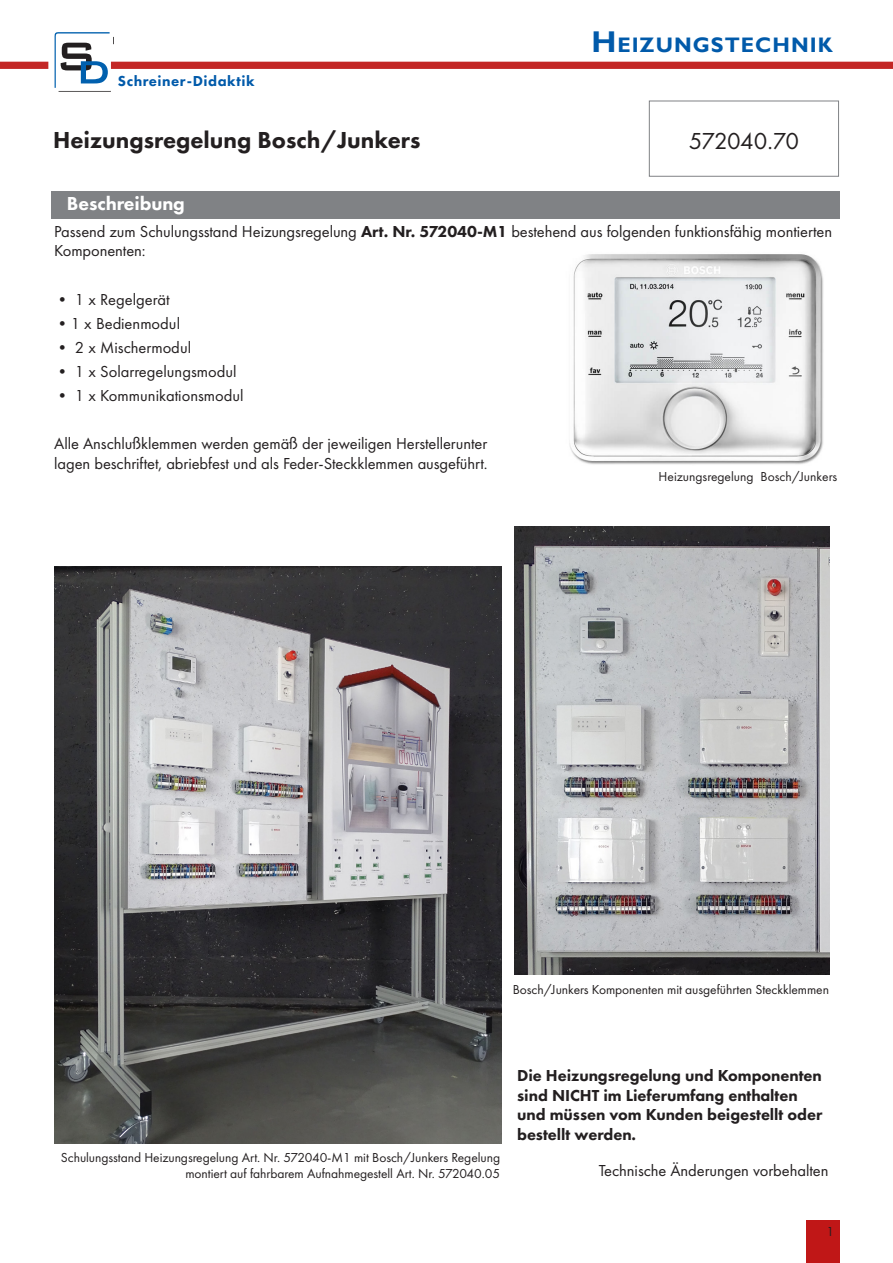
<style>
.page{position:relative;width:893px;height:1263px;background:#fff}
.page>*{position:absolute;margin:0;border:0;box-sizing:border-box;transform-origin:0 0}
.Prospekt_Titel{font:800 24px "Futura PT";color:#231f20}
.t1{font:24px "Futura PT";letter-spacing:-.03em;color:#231f20}
.t2{font:700 21px "Gill Sans";letter-spacing:.05em;color:#015aaa}
.Ü-Balken{font:800 19.5px "Futura PT";letter-spacing:-.005em;color:#fff}
.t3{font:16.5px/19.8px "Futura PT";letter-spacing:-.005em;color:#231f20}
.t4{font:800 16.5px/19.8px "Futura PT";letter-spacing:-.005em;color:#231f20}
.t5{font:800 15px "Futura PT";letter-spacing:.035em;color:#015aaa}
.Bildunterschrift{font:13.5px/16.2px "Futura PT";letter-spacing:-.005em;color:#231f20;text-align:right}
.s1{font-size:30px}
.s2{font-weight:800}
</style>
<div class="page">
<div style="left:0;top:62px;width:893px;height:7px;border:3px solid #c32625"></div>
<div style="left:806px;top:1220px;width:34px;height:43px;background:#c01717"></div>
<svg style="left:48px;top:32px;width:71px;height:60px"></svg>
<div style="left:51px;top:191px;width:789px;height:28px;background:#808285"></div>
<img style="left:515px;top:527px;width:314px;height:448px">
<img style="left:54px;top:566px;width:448px;height:578px">
<img style="left:569px;top:254px;width:255px;height:211px">
<p class="t5" style="left:118px;top:71px;width:138px">Schreiner-Didaktik</p>
<p class="t2" style="left:591px;top:33px;width:243px"><span class="s1">H</span>EIZUNGSTECHNIK</p>
<p class="Prospekt_Titel" style="left:53px;top:125px;width:369px">Heizungsregelung Bosch/Junkers</p>
<p class="t1" style="left:689px;top:126px;width:112px">572040.70</p>
<p class="Ü-Balken" style="left:67px;top:192px;width:119px">Beschreibung</p>
<p class="t3" style="left:54px;top:221px;width:779px">Passend zum Schulungsstand Heizungsregelung <span class="s2">Art. Nr. 572040-M1</span> bestehend aus folgenden funktionsfähig montierten<br>Komponenten:</p>
<p class="t3" style="left:54px;top:289px;width:117px">• 1 x Regelgerät</p>
<p class="t3" style="left:54px;top:313px;width:127px">•1 x Bedienmodul</p>
<p class="t3" style="left:54px;top:337px;width:138px">• 2 x Mischermodul</p>
<p class="t3" style="left:54px;top:361px;width:184px">• 1 x Solarregelungsmodul</p>
<p class="t3" style="left:54px;top:385px;width:191px">• 1 x Kommunikationsmodul</p>
<p class="t3" style="left:54px;top:433px;width:435px">Alle Anschlußklemmen werden gemäß der jeweiligen Herstellerunter lagen beschriftet, abriebfest und als Feder-Steckklemmen ausgeführt.</p>
<p class="Bildunterschrift" style="left:659px;top:469px;width:180px">Heizungsregelung Bosch/Junkers</p>
<p class="Bildunterschrift" style="left:513px;top:981px;width:318px">Bosch/Junkers Komponenten mit ausgeführten Steckklemmen</p>
<p class="Bildunterschrift" style="left:61px;top:1149px;width:441px">Schulungsstand Heizungsregelung Art. Nr. 572040-M1 mit Bosch/Junkers Regelung montiert auf fahrbarem Aufnahmegestell Art. Nr. 572040.05</p>
<p class="t4" style="left:517px;top:1065px;width:307px">Die Heizungsregelung und Komponenten sind NICHT im Lieferumfang enthalten und müssen vom Kunden beigestellt oder bestellt werden.</p>
<p class="t3" style="left:599px;top:1161px;width:231px">Technische Änderungen vorbehalten</p>
<p class="Bildunterschrift" style="left:826px;top:1223px;width:9px">1</p>
</div>
